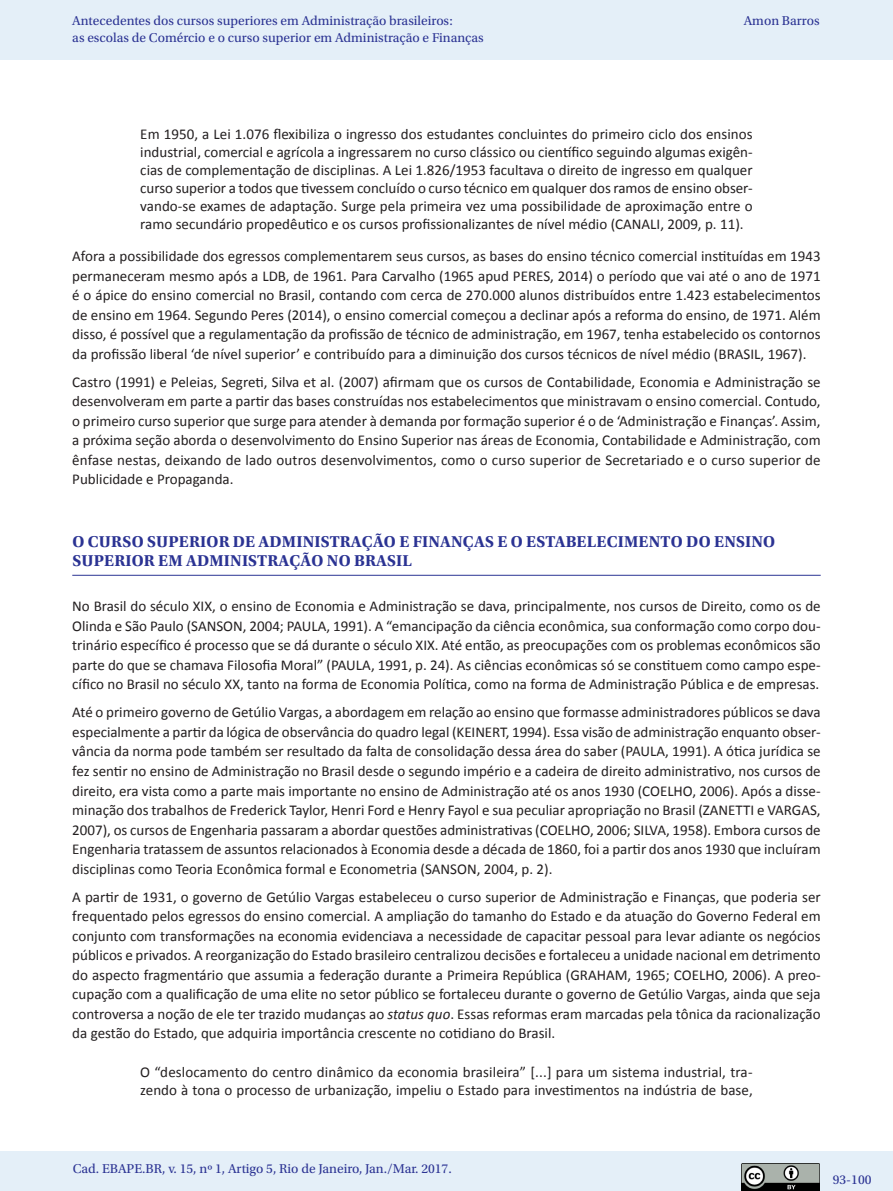
<style>
.page{position:relative;width:893px;height:1191px;background:#fff}
.page>*{position:absolute;margin:0;border:0;box-sizing:border-box;transform-origin:0 0}
._07_1_sub_1{font:700 16.5px/19.8px "Utopia Std";letter-spacing:.01em;color:#2b3393}
._06_0_texto{font:15px/19.5px "Calibri";color:#231f20;text-align:justify}
._06_2_citação{font:15px/18px "Calibri";color:#231f20;text-align:justify}
.t1{font:13.5px/16.5px "Utopia Std";color:#2b3393}
.s1{font-style:italic}
</style>
<div class="page">
<div style="left:0;top:0;width:893px;height:60px;background:#e4eff8"></div>
<div style="left:0;top:1151px;width:893px;height:40px;background:#e4eff8"></div>
<img style="left:742px;top:1163px;width:77px;height:27px">
<hr style="left:72px;top:575px;width:749px;height:1px;background:#2b3393">
<p class="t1" style="left:72px;top:13px;width:413px">Antecedentes dos cursos superiores em Administração brasileiros:<br>as escolas de Comércio e o curso superior em Administração e Finanças</p>
<p class="t1" style="left:744px;top:13px;width:77px">Amon Barros</p>
<p class="_06_2_citação" style="left:140px;top:125px;width:614px">Em 1950, a Lei 1.076 flexibiliza o ingresso dos estudantes concluintes do primeiro ciclo dos ensinos industrial, comercial e agrícola a ingressarem no curso clássico ou científico seguindo algumas exigên&shy;cias de complementação de disciplinas. A Lei 1.826/1953 facultava o direito de ingresso em qualquer curso superior a todos que tivessem concluído o curso técnico em qualquer dos ramos de ensino obser&shy;vando-se exames de adaptação. Surge pela primeira vez uma possibilidade de aproximação entre o ramo secundário propedêutico e os cursos profissionalizantes de nível médio (CANALI, 2009, p. 11).</p>
<p class="_06_0_texto" style="left:72px;top:246px;width:750px">Afora a possibilidade dos egressos complementarem seus cursos, as bases do ensino técnico comercial instituídas em 1943 permaneceram mesmo após a LDB, de 1961. Para Carvalho (1965 apud PERES, 2014) o período que vai até o ano de 1971 é o ápice do ensino comercial no Brasil, contando com cerca de 270.000 alunos distribuídos entre 1.423 estabelecimentos de ensino em 1964. Segundo Peres (2014), o ensino comercial começou a declinar após a reforma do ensino, de 1971. Além disso, é possível que a regulamentação da profissão de técnico de administração, em 1967, tenha estabelecido os contornos da profissão liberal ‘de nível superior’ e contribuído para a diminuição dos cursos técnicos de nível médio (BRASIL, 1967).</p>
<p class="_06_0_texto" style="left:72px;top:372px;width:750px">Castro (1991) e Peleias, Segreti, Silva et al. (2007) afirmam que os cursos de Contabilidade, Economia e Administração se desenvolveram em parte a partir das bases construídas nos estabelecimentos que ministravam o ensino comercial. Contudo, o primeiro curso superior que surge para atender à demanda por formação superior é o de ‘Administração e Finanças’. Assim, a próxima seção aborda o desenvolvimento do Ensino Superior nas áreas de Economia, Contabilidade e Administração, com ênfase nestas, deixando de lado outros desenvolvimentos, como o curso superior de Secretariado e o curso superior de Publicidade e Propaganda.</p>
<p class="_07_1_sub_1" style="left:72px;top:531px;width:704px">O CURSO SUPERIOR DE ADMINISTRAÇÃO E FINANÇAS E O ESTABELECIMENTO DO ENSINO<br>SUPERIOR EM ADMINISTRAÇÃO NO BRASIL</p>
<p class="_06_0_texto" style="left:72px;top:597px;width:750px">No Brasil do século XIX, o ensino de Economia e Administração se dava, principalmente, nos cursos de Direito, como os de Olinda e São Paulo (SANSON, 2004; PAULA, 1991). A “emancipação da ciência econômica, sua conformação como corpo dou&shy;trinário específico é processo que se dá durante o século XIX. Até então, as preocupações com os problemas econômicos são parte do que se chamava Filosofia Moral” (PAULA, 1991, p. 24). As ciências econômicas só se constituem como campo espe&shy;cífico no Brasil no século XX, tanto na forma de Economia Política, como na forma de Administração Pública e de empresas.</p>
<p class="_06_0_texto" style="left:72px;top:703px;width:750px">Até o primeiro governo de Getúlio Vargas, a abordagem em relação ao ensino que formasse administradores públicos se dava especialmente a partir da lógica de observância do quadro legal (KEINERT, 1994). Essa visão de administração enquanto obser&shy;vância da norma pode também ser resultado da falta de consolidação dessa área do saber (PAULA, 1991). A ótica jurídica se fez sentir no ensino de Administração no Brasil desde o segundo império e a cadeira de direito administrativo, nos cursos de direito, era vista como a parte mais importante no ensino de Administração até os anos 1930 (COELHO, 2006). Após a disse&shy;minação dos trabalhos de Frederick Taylor, Henri Ford e Henry Fayol e sua peculiar apropriação no Brasil (ZANETTI e VARGAS, 2007), os cursos de Engenharia passaram a abordar questões administrativas (COELHO, 2006; SILVA, 1958). Embora cursos de Engenharia tratassem de assuntos relacionados à Economia desde a década de 1860, foi a partir dos anos 1930 que incluíram disciplinas como Teoria Econômica formal e Econometria (SANSON, 2004, p. 2).</p>
<p class="_06_0_texto" style="left:72px;top:887px;width:750px">A partir de 1931, o governo de Getúlio Vargas estabeleceu o curso superior de Administração e Finanças, que poderia ser frequentado pelos egressos do ensino comercial. A ampliação do tamanho do Estado e da atuação do Governo Federal em conjunto com transformações na economia evidenciava a necessidade de capacitar pessoal para levar adiante os negócios públicos e privados. A reorganização do Estado brasileiro centralizou decisões e fortaleceu a unidade nacional em detrimento do aspecto fragmentário que assumia a federação durante a Primeira República (GRAHAM, 1965; COELHO, 2006). A preo&shy;cupação com a qualificação de uma elite no setor público se fortaleceu durante o governo de Getúlio Vargas, ainda que seja controversa a noção de ele ter trazido mudanças ao <span class="s1">status quo</span>. Essas reformas eram marcadas pela tônica da racionalização da gestão do Estado, que adquiria importância crescente no cotidiano do Brasil.</p>
<p class="_06_2_citação" style="left:140px;top:1063px;width:614px">O “deslocamento do centro dinâmico da economia brasileira” [...] para um sistema industrial, tra&shy;zendo à tona o processo de urbanização, impeliu o Estado para investimentos na indústria de base,</p>
<p class="t1" style="left:73px;top:1160px;width:380px">Cad. EBAPE.BR, v. 15, nº 1, Artigo 5, Rio de Janeiro, Jan./Mar. 2017.</p>
<p class="t1" style="left:833px;top:1171px;width:40px">93-100</p>
</div>
